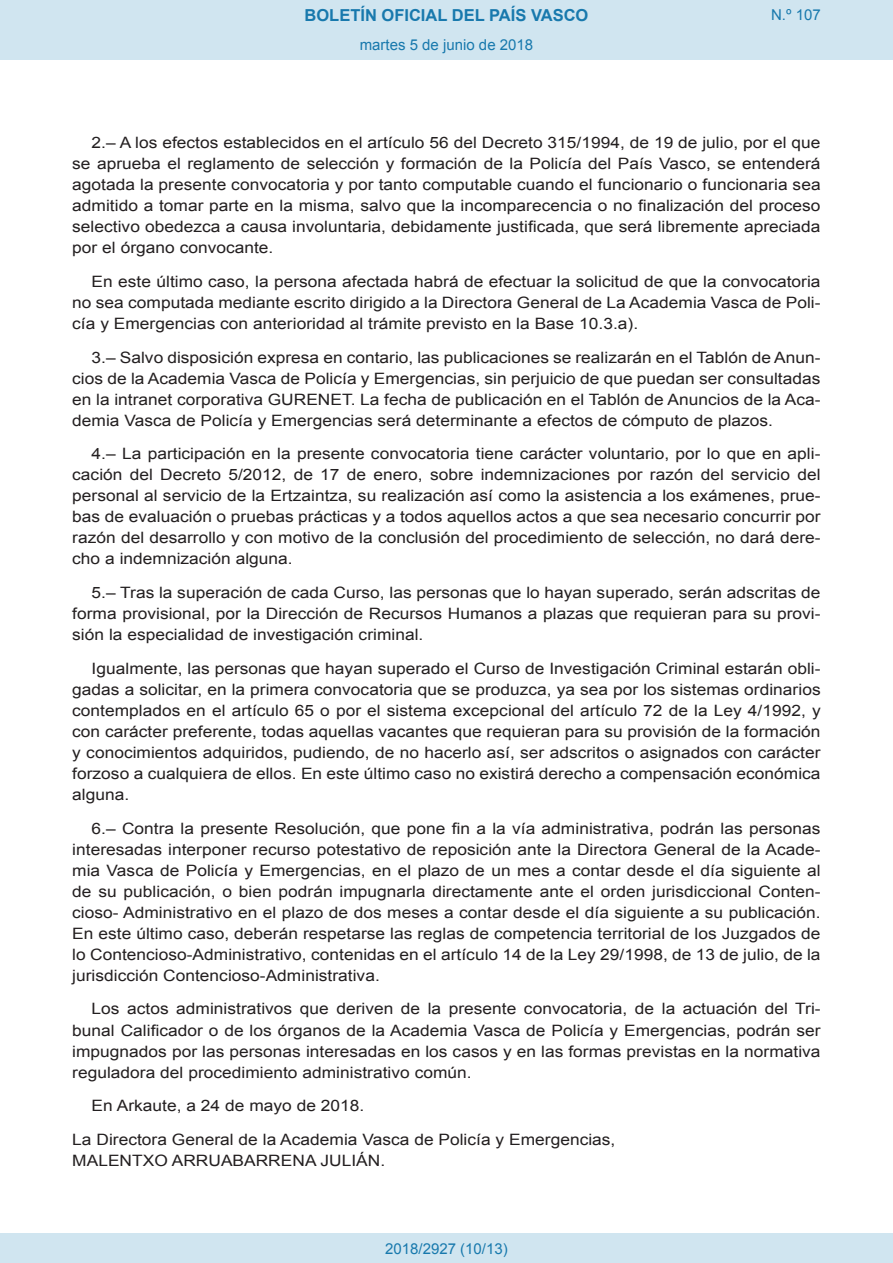
<style>
.page{position:relative;width:893px;height:1263px;background:#fff}
.page>*{position:absolute;margin:0;border:0;box-sizing:border-box;transform-origin:0 0}
.t1{font:700 16.5px "Arial";color:#1879ad}
.BOPVDetalle{font:15.6px/21px "Arial";color:#231f20;text-align:justify;scale:1.11 1}
.BOPVFirmaPuesto{font:15.6px "Arial";color:#231f20;scale:1.11 1}
.BOPVFirmaNombre{font:15.6px "Arial";color:#231f20;scale:1.11 1}
.BOPVFirmaLugFec{font:15.6px "Arial";color:#231f20;scale:1.11 1}
.Paginacion_Centro{font:15px "Arial";color:#1879ad}
</style>
<div class="page">
<div style="left:0;top:0;width:893px;height:60px;background:#d0e5f0"></div>
<div style="left:0;top:1233px;width:893px;height:30px;background:#d0e5f0"></div>
<p class="t1" style="left:305px;top:4px;width:285px">BOLETÍN OFICIAL DEL PAÍS VASCO</p>
<p class="Paginacion_Centro" style="left:360px;top:35px;width:175px">martes 5 de junio de 2018</p>
<p class="Paginacion_Centro" style="left:771px;top:5px;width:51px">N.º 107</p>
<p class="BOPVDetalle" style="left:72px;top:132px;width:676px;text-indent:19px">2.– A los efectos establecidos en el artículo 56 del Decreto 315/1994, de 19 de julio, por el que se aprueba el reglamento de selección y formación de la Policía del País Vasco, se entenderá agotada la presente convocatoria y por tanto computable cuando el funcionario o funcionaria sea admitido a tomar parte en la misma, salvo que la incomparecencia o no finalización del proceso selectivo obedezca a causa involuntaria, debidamente justificada, que será libremente apreciada por el órgano convocante.</p>
<p class="BOPVDetalle" style="left:72px;top:271px;width:676px;text-indent:19px">En este último caso, la persona afectada habrá de efectuar la solicitud de que la convocatoria no sea computada mediante escrito dirigido a la Directora General de La Academia Vasca de Poli&shy;cía y Emergencias con anterioridad al trámite previsto en la Base 10.3.a).</p>
<p class="BOPVDetalle" style="left:72px;top:347px;width:676px;text-indent:19px">3.– Salvo disposición expresa en contario, las publicaciones se realizarán en el Tablón de Anun&shy;cios de la Academia Vasca de Policía y Emergencias, sin perjuicio de que puedan ser consultadas en la intranet corporativa GURENET. La fecha de publicación en el Tablón de Anuncios de la Aca&shy;demia Vasca de Policía y Emergencias será determinante a efectos de cómputo de plazos.</p>
<p class="BOPVDetalle" style="left:72px;top:444px;width:676px;text-indent:19px">4.– La participación en la presente convocatoria tiene carácter voluntario, por lo que en apli&shy;cación del Decreto 5/2012, de 17 de enero, sobre indemnizaciones por razón del servicio del personal al servicio de la Ertzaintza, su realización así como la asistencia a los exámenes, prue&shy;bas de evaluación o pruebas prácticas y a todos aquellos actos a que sea necesario concurrir por razón del desarrollo y con motivo de la conclusión del procedimiento de selección, no dará dere&shy;cho a indemnización alguna.</p>
<p class="BOPVDetalle" style="left:72px;top:582px;width:676px;text-indent:19px">5.– Tras la superación de cada Curso, las personas que lo hayan superado, serán adscritas de forma provisional, por la Dirección de Recursos Humanos a plazas que requieran para su provi&shy;sión la especialidad de investigación criminal.</p>
<p class="BOPVDetalle" style="left:72px;top:658px;width:676px;text-indent:19px">Igualmente, las personas que hayan superado el Curso de Investigación Criminal estarán obli&shy;gadas a solicitar, en la primera convocatoria que se produzca, ya sea por los sistemas ordinarios contemplados en el artículo 65 o por el sistema excepcional del artículo 72 de la Ley 4/1992, y con carácter preferente, todas aquellas vacantes que requieran para su provisión de la formación y conocimientos adquiridos, pudiendo, de no hacerlo así, ser adscritos o asignados con carácter forzoso a cualquiera de ellos. En este último caso no existirá derecho a compensación económica alguna.</p>
<p class="BOPVDetalle" style="left:72px;top:818px;width:676px;text-indent:19px">6.– Contra la presente Resolución, que pone fin a la vía administrativa, podrán las personas interesadas interponer recurso potestativo de reposición ante la Directora General de la Acade&shy;mia Vasca de Policía y Emergencias, en el plazo de un mes a contar desde el día siguiente al de su publicación, o bien podrán impugnarla directamente ante el orden jurisdiccional Conten&shy;cioso- Administrativo en el plazo de dos meses a contar desde el día siguiente a su publicación.<br>En este último caso, deberán respetarse las reglas de competencia territorial de los Juzgados de lo Contencioso-Administrativo, contenidas en el artículo 14 de la Ley 29/1998, de 13 de julio, de la jurisdicción Contencioso-Administrativa.</p>
<p class="BOPVDetalle" style="left:72px;top:999px;width:676px;text-indent:19px">Los actos administrativos que deriven de la presente convocatoria, de la actuación del Tri&shy;bunal Calificador o de los órganos de la Academia Vasca de Policía y Emergencias, podrán ser impugnados por las personas interesadas en los casos y en las formas previstas en la normativa reguladora del procedimiento administrativo común.</p>
<p class="BOPVFirmaLugFec" style="left:92px;top:1095px;width:247px">En Arkaute, a 24 de mayo de 2018.</p>
<p class="BOPVFirmaPuesto" style="left:72px;top:1129px;width:491px">La Directora General de la Academia Vasca de Policía y Emergencias,</p>
<p class="BOPVFirmaNombre" style="left:72px;top:1150px;width:283px">MALENTXO ARRUABARRENA JULIÁN.</p>
<p class="Paginacion_Centro" style="left:385px;top:1238px;width:124px">2018/2927 (10/13)</p>
</div>
